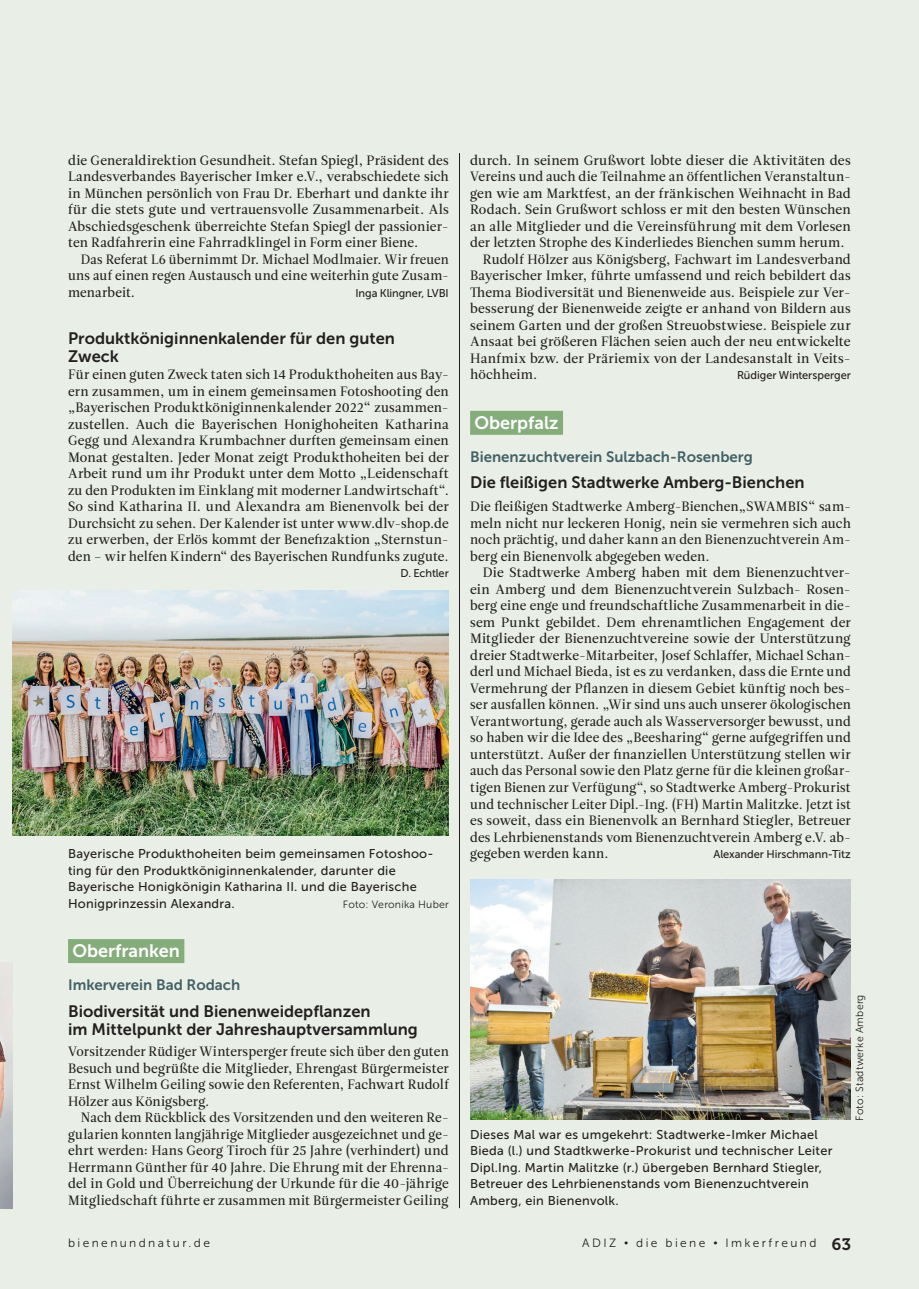
<style>
.page{position:relative;width:919px;height:1289px;background:#fff}
.page>*{position:absolute;margin:0;border:0;box-sizing:border-box;transform-origin:0 0}
.t1{font:18px "Museo Sans 700";color:#fff}
.t2{font:16.5px/18px "Museo Sans 700";color:#231f20}
.t3{font:15px "Museo Sans 700";color:#436168}
.t4{font:13.5px/16.5px "Leitura Roman 2";letter-spacing:.005em;color:#231f20;text-align:justify}
.t5{font:13.5px/16.5px "Leitura Roman 2";letter-spacing:.005em;color:#231f20;text-align:justify;scale:.95 1}
.t6{font:12.75px/16.5px "Museo Sans 500";letter-spacing:.02em;color:#231f20}
.t7{font:12px "Museo Sans 300";letter-spacing:.2em;color:#231f20}
.t8{font:11.25px "Museo Sans 500";letter-spacing:-.005em;color:#231f20}
.t9{font:10.5px "Museo Sans 300";letter-spacing:.02em;color:#231f20}
.s1{font-size:10.5px}
.s2{font-family:"Museo 700";font-size:16.5px}
</style>
<div class="page">
<div style="left:13px;top:0;width:905px;height:1288px;background:#e9efe6"></div>
<div style="left:0;top:0;width:13px;height:1288px;background:#e9efe6"></div>
<hr style="left:459px;top:153px;width:1px;height:1055px;background:#231f20">
<div style="left:68px;top:939px;width:116px;height:24px;background:#85ad7b"></div>
<div style="left:470px;top:411px;width:93px;height:24px;background:#85ad7b"></div>
<img style="left:0;top:962px;width:13px;height:246px">
<img style="left:13px;top:590px;width:436px;height:246px">
<img style="left:470px;top:879px;width:380px;height:240px">
<p class="t4" style="left:68px;top:152px;width:382px">die Generaldirektion Gesundheit. Stefan Spiegl, Präsident des Landesverbandes Bayerischer Imker e.V., verabschiedete sich in München persönlich von Frau Dr. Eberhart und dankte ihr für die stets gute und vertrauensvolle Zusammenarbeit. Als Abschiedsgeschenk überreichte Stefan Spiegl der passionier&shy;ten Radfahrerin eine Fahrradklingel in Form einer Biene.</p>
<p class="t5" style="left:68px;top:251px;width:402px;text-indent:13px">Das Referat L6 übernimmt Dr. Michael Modlmaier. Wir freuen uns auf einen regen Austausch und eine weiterhin gute Zusam&shy;menarbeit.</p>
<p class="t8" style="left:355px;top:287px;width:95px">Inga Klingner, LVBI</p>
<p class="t2" style="left:68px;top:329px;width:328px">Produktköniginnenkalender für den guten<br>Zweck</p>
<p class="t4" style="left:68px;top:366px;width:382px">Für einen guten Zweck taten sich 14 Produkthoheiten aus Bay&shy;ern zusammen, um in einem gemeinsamen Fotoshooting den „Bayerischen Produktköniginnenkalender 2022“ zusammen&shy;zustellen. Auch die Bayerischen Honighoheiten Katharina Gegg und Alexandra Krumbachner durften gemeinsam einen Monat gestalten. Jeder Monat zeigt Produkthoheiten bei der Arbeit rund um ihr Produkt unter dem Motto „Leidenschaft zu den Produkten im Einklang mit moderner Landwirtschaft“.<br>So sind Katharina II. und Alexandra am Bienenvolk bei der Durchsicht zu sehen. Der Kalender ist unter www.dlv-shop.de zu erwerben, der Erlös kommt der Benefizaktion „Sternstun&shy;den – wir helfen Kindern“ des Bayerischen Rundfunks zugute.</p>
<p class="t8" style="left:400px;top:567px;width:50px">D. Echtler</p>
<p class="t6" style="left:68px;top:845px;width:367px">Bayerische Produkthoheiten beim gemeinsamen Fotoshoo&shy;ting für den Produktköniginnenkalender, darunter die Bayerische Honigkönigin Katharina II. und die Bayerische Honigprinzessin Alexandra.</p>
<p class="t9" style="left:343px;top:898px;width:108px">Foto: Veronika Huber</p>
<h1 class="t1" style="left:72px;top:940px;width:109px">Oberfranken</h1>
<p class="t3" style="left:68px;top:976px;width:174px">Imkerverein Bad Rodach</p>
<p class="t2" style="left:68px;top:1001px;width:351px">Biodiversität und Bienenweidepflanzen<br>im Mittelpunkt der Jahreshauptversammlung</p>
<p class="t4" style="left:68px;top:1043px;width:382px">Vorsitzender Rüdiger Wintersperger freute sich über den guten Besuch und begrüßte die Mitglieder, Ehrengast Bürgermeister Ernst Wilhelm Geiling sowie den Referenten, Fachwart Rudolf Hölzer aus Königsberg.</p>
<p class="t4" style="left:68px;top:1109px;width:382px;text-indent:13px">Nach dem Rückblick des Vorsitzenden und den weiteren Re&shy;gularien konnten langjährige Mitglieder ausgezeichnet und ge&shy;ehrt werden: Hans Georg Tiroch für 25 Jahre (verhindert) und Herrmann Günther für 40 Jahre. Die Ehrung mit der Ehrenna&shy;del in Gold und Überreichung der Urkunde für die 40-jährige Mitgliedschaft führte er zusammen mit Bürgermeister Geiling</p>
<p class="t4" style="left:470px;top:152px;width:382px">durch. In seinem Grußwort lobte dieser die Aktivitäten des</p>
<p class="t4" style="left:470px;top:168px;width:382px">Vereins und auch die Teilnahme an öffentlichen Veranstaltun-</p>
<p class="t4" style="left:470px;top:185px;width:382px">gen wie am Marktfest, an der fränkischen Weihnacht in Bad</p>
<p class="t4" style="left:470px;top:201px;width:382px">Rodach. Sein Grußwort schloss er mit den besten Wünschen</p>
<p class="t4" style="left:470px;top:218px;width:382px">an alle Mitglieder und die Vereinsführung mit dem Vorlesen</p>
<p class="t4" style="left:470px;top:234px;width:376px">der letzten Strophe des Kinderliedes Bienchen summ herum.</p>
<p class="t4" style="left:483px;top:251px;width:369px">Rudolf Hölzer aus Königsberg, Fachwart im Landesverband</p>
<p class="t4" style="left:470px;top:267px;width:382px">Bayerischer Imker, führte umfassend und reich bebildert das</p>
<p class="t4" style="left:470px;top:284px;width:382px">Thema Biodiversität und Bienenweide aus. Beispiele zur Ver-</p>
<p class="t4" style="left:470px;top:300px;width:382px">besserung der Bienenweide zeigte er anhand von Bildern aus</p>
<p class="t4" style="left:470px;top:317px;width:382px">seinem Garten und der großen Streuobstwiese. Beispiele zur</p>
<p class="t4" style="left:470px;top:333px;width:382px">Ansaat bei größeren Flächen seien auch der neu entwickelte</p>
<p class="t4" style="left:470px;top:350px;width:382px">Hanfmix bzw. der Präriemix von der Landesanstalt in Veits-</p>
<p class="t4" style="left:470px;top:366px;width:69px">höchheim.</p>
<p class="t8" style="left:737px;top:369px;width:115px">Rüdiger Wintersperger</p>
<h1 class="t1" style="left:474px;top:412px;width:86px">Oberpfalz</h1>
<p class="t3" style="left:470px;top:448px;width:284px">Bienenzuchtverein Sulzbach-Rosenberg</p>
<p class="t2" style="left:470px;top:473px;width:336px">Die fleißigen Stadtwerke Amberg-Bienchen</p>
<p class="t4" style="left:470px;top:498px;width:382px">Die fleißigen Stadtwerke Amberg-Bienchen„SWAMBIS“ sam&shy;meln nicht nur leckeren Honig, nein sie vermehren sich auch noch prächtig, und daher kann an den Bienenzuchtverein Am&shy;berg ein Bienenvolk abgegeben weden.</p>
<p class="t4" style="left:470px;top:564px;width:382px;text-indent:13px">Die Stadtwerke Amberg haben mit dem Bienenzuchtver&shy;ein Amberg und dem Bienenzuchtverein Sulzbach- Rosen&shy;berg eine enge und freundschaftliche Zusammenarbeit in die&shy;sem Punkt gebildet. Dem ehrenamtlichen Engagement der Mitglieder der Bienenzuchtvereine sowie der Unterstützung dreier Stadtwerke-Mitarbeiter, Josef Schlaffer, Michael Schan&shy;derl und Michael Bieda, ist es zu verdanken, dass die Ernte und Vermehrung der Pflanzen in diesem Gebiet künftig noch bes&shy;ser ausfallen können. „Wir sind uns auch unserer ökologischen Verantwortung, gerade auch als Wasserversorger bewusst, und so haben wir die Idee des „Beesharing“ gerne aufgegriffen und unterstützt. Außer der finanziellen Unterstützung stellen wir auch das Personal sowie den Platz gerne für die kleinen großar&shy;tigen Bienen zur Verfügung“, so Stadtwerke Amberg-Prokurist und technischer Leiter Dipl.-Ing. (FH) Martin Malitzke. Jetzt ist es soweit, dass ein Bienenvolk an Bernhard Stiegler, Betreuer des Lehrbienenstands vom Bienenzuchtverein Amberg e.V. ab&shy;gegeben werden kann.</p>
<p class="t8" style="left:713px;top:848px;width:139px">Alexander Hirschmann-Titz</p>
<p class="t6" style="left:470px;top:1126px;width:364px">Dieses Mal war es umgekehrt: Stadtwerke-Imker Michael Bieda (l.) und Stadtkwerke-Prokurist und technischer Leiter Dipl.Ing. Martin Malitzke (r.) übergeben Bernhard Stiegler, Betreuer des Lehrbienenstands vom Bienenzuchtverein Amberg, ein Bienenvolk.</p>
<p class="t9" style="left:853px;top:1120px;width:128px;rotate:-90deg">Foto: Stadtwerke Amberg</p>
<p class="t7" style="left:68px;top:1236px;width:143px">bienenundnatur.de</p>
<p class="t7" style="left:582px;top:1236px;width:270px">ADIZ <span class="s1">•</span> die biene <span class="s1">•</span> Imkerfreund <span class="s2">63</span></p>
</div>
